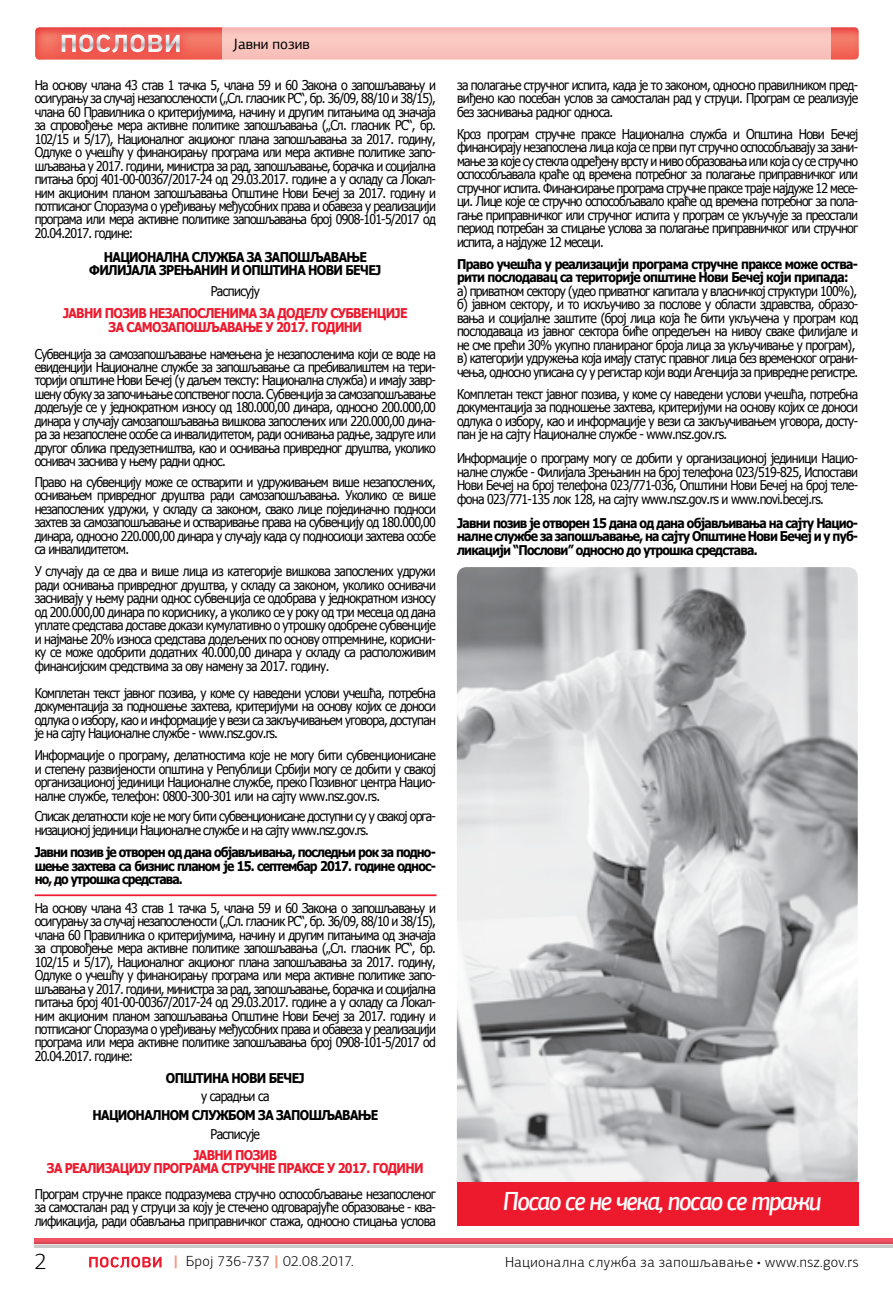
<style>
.page{position:relative;width:893px;height:1290px;background:#fff}
.page>*{position:absolute;margin:0;border:0;box-sizing:border-box;transform-origin:0 0}
.t1{font:italic 500 26.25px "PF Agora Sans Pro";letter-spacing:-.06em;color:#fff;scale:.91 1}
.t2{font:300 22.75px "PF Agora Sans Pro";color:#000}
.t3{font:14.88px "PF Agora Sans Pro";color:#000}
.t4{font:300 14.7px "PF Agora Sans Pro";letter-spacing:.035em;color:#000}
.t5{font:300 14.7px "PF Agora Sans Pro";letter-spacing:.015em;color:#000}
.t6{font:13.47px/13.5px "Tahoma";letter-spacing:-.06em;color:#000;text-align:justify;scale:.91 1}
.t7{font:700 13.47px/13.5px "Tahoma";letter-spacing:-.05em;color:#000;text-align:justify;scale:.91 1}
.t8{font:700 13.47px/13.5px "Tahoma";letter-spacing:-.05em;color:#ed1a2e;text-align:center;scale:.91 1}
.s1{font-weight:900;color:#f69780}
</style>
<div class="page">
<div style="left:35px;top:1238px;width:858px;height:5px;background:#f15362"></div>
<svg style="left:35px;top:1242px;width:858px;height:5px;background:#d39ba1"></svg>
<svg style="left:89px;top:1256px;width:73px;height:12px"></svg>
<svg style="left:35px;top:26px;width:824px;height:33px;background:#f16e60"></svg>
<div style="left:51px;top:23px;width:140px;height:41px;background:#ed1a2e;opacity:.75"></div>
<svg style="left:62px;top:34px;width:118px;height:19px"></svg>
<svg style="left:222px;top:26px;width:609px;height:34px;background:#f9c5bf"></svg>
<hr style="left:35px;top:894px;width:402px;height:2px;background:#ed1a2e">
<img style="left:457px;top:567px;width:401px;height:615px">
<div style="left:457px;top:1182px;width:401px;height:44px;background:#ed1a2e"></div>
<p class="t3" style="left:233px;top:35px;width:78px">Јавни позив</p>
<p class="t6" style="left:35px;top:79px;width:442px">На основу члана 43 став 1 тачка 5, члана 59 и 60 Закона о запошљавању и осигурању за случај незапослености („Сл. гласник РС“, бр. 36/09, 88/10 и 38/15), чланa 60 Правилника о критеријумима, начину и другим питањима од значаја за спровођење мера активне политике запошљавања („Сл. гласник РС“, бр.<br>102/15 и 5/17), Националног акционог плана запошљавања за 2017. годину, Одлуке о учешћу у финансирању програма или мера активне политике запо&shy;шљавања у 2017. години, министра за рад, запошљавање, борачка и социјална питања број 401-00-00367/2017-24 од 29.03.2017. године а у складу са Локал&shy;ним акционим планом запошљавања Општине Нови Бечеј за 2017. годину и потписаног Споразума о уређивању међусобних права и обавеза у реализацији програма или мера активне политике запошљавања број 0908-101-5/2017 од 20.04.2017. године:</p>
<p class="t7" style="left:89px;top:251px;width:323px;text-align:center">НАЦИОНАЛНА СЛУЖБА ЗА ЗАПОШЉАВАЊЕ<br>ФИЛИЈАЛА ЗРЕЊАНИН И ОПШТИНА НОВИ БЕЧЕЈ</p>
<p class="t6" style="left:211px;top:285px;width:55px">Расписују</p>
<p class="t8" style="left:63px;top:307px;width:380px">ЈАВНИ ПОЗИВ НЕЗАПОСЛЕНИМА ЗА ДОДЕЛУ СУБВЕНЦИЈЕ<br>ЗА САМОЗАПОШЉАВАЊЕ У 2017. ГОДИНИ</p>
<p class="t6" style="left:35px;top:348px;width:442px">Субвенција за самозапошљавање намењена је незапосленима који се воде на евиденцији Националне службе за запошљавање са пребивалиштем на тери&shy;торији oпштине Нови Бечеј (у даљем тексту: Национална служба) и имају завр&shy;шену обуку за започињање сопственог посла. Субвенција за самозапошљавање додељује се у једнократном износу од 180.000,00 динара, односно 200.000,00 динара у случају самозапошљавања вишкова запослених или 220.000,00 дина&shy;ра за незапослене особе са инвалидитетом, ради оснивања радње, задруге или другог облика предузетништва, као и оснивања привредног друштва, уколико оснивач заснива у њему радни однос.</p>
<p class="t6" style="left:35px;top:476px;width:442px">Право на субвенцију може се остварити и удруживањем више незапослених, оснивањем привредног друштва ради самозапошљавања. Уколико се више незапослених удружи, у складу са законом, свако лице појединачно подноси захтев за самозапошљавање и остваривање права на субвенцију од 180.000,00 динара, односно 220.000,00 динара у случају када су подносиоци захтева особе са инвалидитетом.</p>
<p class="t6" style="left:35px;top:565px;width:442px">У случају да се два и више лица из категорије вишкова запослених удружи ради оснивања привредног друштва, у складу са законом, уколико оснивачи заснивају у њему радни однос субвенција се одобрава у једнократном износу од 200.000,00 динара по кориснику, а уколико се у року од три месеца од дана уплате средстава доставе докази кумулативно о утрошку одобрене субвенције и најмање 20% износа средстава додељених по основу отпремнине, корисни&shy;ку се може одобрити додатних 40.000,00 динара у складу са расположивим финансијским средствима за ову намену за 2017. годину.</p>
<p class="t6" style="left:35px;top:687px;width:442px">Комплетан текст јавног позива, у коме су наведени услови учешћа, потребна документација за подношење захтева, критеријуми на основу којих се доноси одлука о избору, као и информације у вези са закључивањем уговора, доступан је на сајту Националне службе - www.nsz.gov.rs.</p>
<p class="t6" style="left:35px;top:749px;width:442px">Информације о програму, делатностима које не могу бити субвенционисане и степену развијености општина у Републици Србији могу се добити у свакој организационој јединици Националне службе, преко Позивног центра Нацио&shy;налне службе, телефон: 0800-300-301 или на сајту www.nsz.gov.rs.</p>
<p class="t6" style="left:35px;top:810px;width:442px">Списак делатности које не могу бити субвенционисане доступни су у свакој орга&shy;низационој јединици Националне службе и на сајту www.nsz.gov.rs.</p>
<p class="t7" style="left:35px;top:846px;width:442px">Јавни позив је отворен од дана објављивања, последњи рок за подно&shy;шење захтева са бизнис планом је 15. септембар 2017. године однос&shy;но, до утрошка средстава.</p>
<p class="t6" style="left:35px;top:902px;width:442px">На основу члана 43 став 1 тачка 5, члана 59 и 60 Закона о запошљавању и осигурању за случај незапослености („Сл. гласник РС“, бр. 36/09, 88/10 и 38/15), чланa 60 Правилника о критеријумима, начину и другим питањима од значаја за спровођење мера активне политике запошљавања („Сл. гласник РС“, бр.<br>102/15 и 5/17), Националног акционог плана запошљавања за 2017. годину, Одлуке о учешћу у финансирању програма или мера активне политике запо&shy;шљавања у 2017. години, министра за рад, запошљавање, борачка и социјална питања број 401-00-00367/2017-24 од 29.03.2017. године а у складу са Локал&shy;ним акционим планом запошљавања Општине Нови Бечеј за 2017. годину и потписаног Споразума о уређивању међусобних права и обавеза у реализацији програма или мера активне политике запошљавања број 0908-101-5/2017 od 20.04.2017. године:</p>
<p class="t7" style="left:166px;top:1072px;width:154px">ОПШТИНА НОВИ БЕЧЕЈ</p>
<p class="t6" style="left:201px;top:1090px;width:77px">у сарадњи са</p>
<p class="t7" style="left:92px;top:1109px;width:316px">НАЦИОНАЛНОМ СЛУЖБОМ ЗА ЗАПОШЉАВАЊЕ</p>
<p class="t6" style="left:211px;top:1128px;width:56px">Расписује</p>
<p class="t8" style="left:47px;top:1148px;width:416px">ЈАВНИ ПОЗИВ<br>ЗА РЕАЛИЗАЦИЈУ ПРОГРАМА СТРУЧНЕ ПРАКСЕ У 2017. ГОДИНИ</p>
<p class="t6" style="left:35px;top:1188px;width:442px">Програм стручне праксе подразумева стручно оспособљавање незапосленог за самосталан рад у струци за коју је стечено одговарајуће образовање - ква&shy;лификација, ради обављања приправничког стажа, односно стицања услова</p>
<p class="t6" style="left:457px;top:79px;width:442px">за полагање стручног испита, када је то законом, односно правилником пред&shy;виђено као посебан услов за самосталан рад у струци. Програм се реализује без заснивања радног односа.</p>
<p class="t6" style="left:457px;top:128px;width:442px">Кроз програм стручне праксе Национална служба и Општина Нови Бечеј финансирају незапослена лица која се први пут стручно оспособљавају за зани&shy;мање за које су стекла одређену врсту и ниво образовања или која су се стручно оспособљавала краће од времена потребног за полагање приправничког или стручног испита. Финансирање програма стручне праксе траје најдуже 12 месе&shy;ци. Лице које се стручно оспособљавало краће од времена потребног за пола&shy;гање приправничког или стручног испита у програм се укључује за преостали период потребан за стицање услова за полагање приправничког или стручног испита, а најдуже 12 месеци.</p>
<p class="t7" style="left:457px;top:258px;width:442px">Право учешћа у реализацији програма стручне праксе може оства&shy;рити послодавац са територије општине Нови Бечеј који припада:</p>
<p class="t6" style="left:457px;top:285px;width:442px;text-align:left">a) приватном сектору (удео приватног капитала у власничкој структури 100%), б) јавном сектору, и то искључиво за послове у области здравства, образо&shy;вања и социјалне заштите (број лица која ће бити укључена у програм код послодаваца из јавног сектора биће опредељен на нивоу сваке филијале и не сме прећи 30% укупно планираног броја лица за укључивање у програм), в) категорији удружења која имају статус правног лица без временског ограни&shy;чења, односно уписана су у регистар који води Агенција за привредне регистре.</p>
<p class="t6" style="left:457px;top:388px;width:442px">Комплетан текст јавног позива, у коме су наведени услови учешћа, потребна документација за подношење захтева, критеријуми на основу којих се доноси одлука о избору, као и информације у вези са закључивањем уговора, досту&shy;пан је на сајту Националне службе - www.nsz.gov.rs.</p>
<p class="t6" style="left:457px;top:452px;width:442px">Информације о програму могу се добити у организационој јединици Нацио&shy;налне службе - Филијала Зрењанин на број телефона 023/519-825, Испостави Нови Бечеј на број телефона 023/771-036, Општини Нови Бечеј на број теле&shy;фона 023/771-135 лок 128, на сајту www.nsz.gov.rs и www.novi.becej.rs.</p>
<p class="t7" style="left:457px;top:517px;width:442px">Јавни позив је отворен 15 дана од дана објављивања на сајту Нацио&shy;налне службе за запошљавање, на сајту Oпштине Нови Бечеј и у пуб&shy;ликацији “Послови” односно до утрошка средстава.</p>
<h1 class="t1" style="left:503px;top:1185px;width:351px">Посао се не чека, посао се тражи</h1>
<h2 class="t2" style="left:35px;top:1248px;width:14px">2</h2>
<p class="t5" style="left:173px;top:1253px;width:182px"><span class="s1">|</span> Број 736-737 <span class="s1">|</span> 02.08.2017.</p>
<p class="t4" style="left:505px;top:1253px;width:355px">Национална служба за запошљавање • www.nsz.gov.rs</p>
</div>
